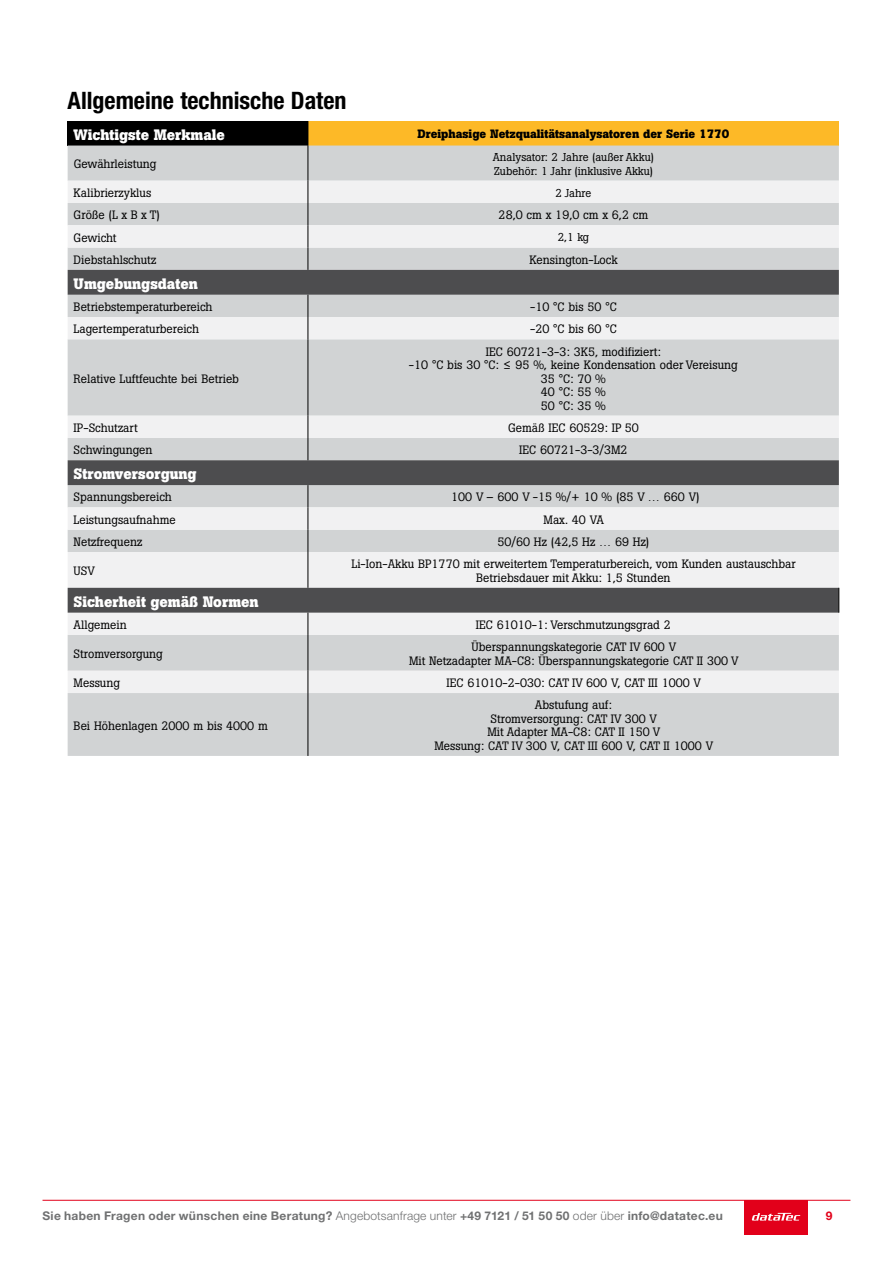
<style>
.page{position:relative;width:893px;height:1263px;background:#fff}
.page>*{position:absolute;margin:0;border:0;box-sizing:border-box;transform-origin:0 0}
.t1{font:700 condensed 24px "Helvetica Neue LT Pro";color:#000}
.t2{font:700 15px "Boton Pro";color:#fff}
.t3{font:12px/13.5px "Boton Pro";color:#000;text-align:center}
.t4{font:700 12px "Helvetica Neue LT Pro";letter-spacing:.025em;color:#707172}
.t5{font:700 12px "Boton Pro";color:#000}
.t6{font:700 12px "Helvetica Neue LT Pro";color:#e2001a}
.t7{font:11.25px/13.5px "Boton Pro";color:#000}
.s1{font-weight:300}
</style>
<div class="page">
<div style="left:744px;top:1200px;width:64px;height:34px;background:#e2001a"></div>
<svg style="left:752px;top:1213px;width:48px;height:7px"></svg>
<hr style="left:43px;top:1200px;width:807px;height:1px;background:#e2001a">
<div style="left:68px;top:121px;width:240px;height:25px;background:#000"></div>
<div style="left:308px;top:121px;width:531px;height:25px;background:#fdb927"></div>
<div style="left:68px;top:146px;width:771px;height:610px;background:#d1d3d4"></div>
<svg style="left:68px;top:181px;width:771px;height:512px;fill:#f1f1f2"></svg>
<svg style="left:68px;top:270px;width:771px;height:343px;fill:#d1d3d4"></svg>
<hr style="left:308px;top:635px;width:1px;height:36px;background:#000">
<svg style="left:308px;top:671px;width:1px;height:22px"></svg>
<hr style="left:308px;top:693px;width:1px;height:63px;background:#000">
<svg style="left:838px;top:588px;width:1px;height:25px"></svg>
<svg style="left:308px;top:121px;width:1px;height:25px"></svg>
<hr style="left:308px;top:146px;width:1px;height:35px;background:#000">
<svg style="left:308px;top:181px;width:1px;height:89px"></svg>
<svg style="left:308px;top:295px;width:1px;height:44px"></svg>
<hr style="left:308px;top:339px;width:1px;height:77px;background:#000">
<svg style="left:308px;top:416px;width:1px;height:44px"></svg>
<svg style="left:308px;top:485px;width:1px;height:67px"></svg>
<hr style="left:308px;top:552px;width:1px;height:36px;background:#000">
<svg style="left:308px;top:613px;width:1px;height:22px"></svg>
<h1 class="t1" style="left:68px;top:86px;width:280px">Allgemeine technische Daten</h1>
<p class="t2" style="left:74px;top:125px;width:153px">Wichtigste Merkmale</p>
<p class="t5" style="left:417px;top:126px;width:313px">Dreiphasige Netzqualitätsanalysatoren der Serie 1770</p>
<p class="t3" style="left:74px;top:157px;width:84px">Gewährleistung</p>
<p class="t7" style="left:493px;top:150px;width:163px">Analysator: 2 Jahre (außer Akku)<br>Zubehör: 1 Jahr (inklusive Akku)</p>
<p class="t3" style="left:74px;top:186px;width:79px">Kalibrierzyklus</p>
<p class="t7" style="left:555px;top:186px;width:38px">2 Jahre</p>
<p class="t3" style="left:74px;top:208px;width:88px">Größe (L x B x T)</p>
<p class="t3" style="left:499px;top:208px;width:151px">28,0 cm x 19,0 cm x 6,2 cm</p>
<p class="t3" style="left:74px;top:231px;width:45px">Gewicht</p>
<p class="t7" style="left:558px;top:231px;width:33px">2,1 kg</p>
<p class="t3" style="left:74px;top:253px;width:84px">Diebstahlschutz</p>
<p class="t3" style="left:530px;top:253px;width:90px">Kensington-Lock</p>
<p class="t2" style="left:74px;top:274px;width:126px">Umgebungsdaten</p>
<p class="t3" style="left:74px;top:300px;width:140px">Betriebstemperaturbereich</p>
<p class="t3" style="left:530px;top:300px;width:88px">-10 °C bis 50 °C</p>
<p class="t3" style="left:74px;top:322px;width:127px">Lagertemperaturbereich</p>
<p class="t3" style="left:530px;top:322px;width:88px">-20 °C bis 60 °C</p>
<p class="t3" style="left:74px;top:372px;width:167px">Relative Luftfeuchte bei Betrieb</p>
<p class="t3" style="left:409px;top:345px;width:330px">IEC 60721-3-3: 3K5, modifiziert:<br>-10 °C bis 30 °C: ≤ 95 %, keine Kondensation oder Vereisung<br>35 °C: 70 %<br>40 °C: 55 %<br>50 °C: 35 %</p>
<p class="t3" style="left:74px;top:421px;width:66px">IP-Schutzart</p>
<p class="t3" style="left:508px;top:421px;width:132px">Gemäß IEC 60529: IP 50</p>
<p class="t3" style="left:74px;top:443px;width:80px">Schwingungen</p>
<p class="t3" style="left:519px;top:443px;width:110px">IEC 60721-3-3/3M2</p>
<p class="t2" style="left:74px;top:464px;width:125px">Stromversorgung</p>
<p class="t3" style="left:74px;top:490px;width:100px">Spannungsbereich</p>
<p class="t3" style="left:451px;top:490px;width:250px">100 V – 600 V -15 %/+ 10 % (85 V … 660 V)</p>
<p class="t3" style="left:74px;top:513px;width:104px">Leistungsaufnahme</p>
<p class="t3" style="left:543px;top:513px;width:62px">Max. 40 VA</p>
<p class="t3" style="left:74px;top:535px;width:70px">Netzfrequenz</p>
<p class="t3" style="left:498px;top:535px;width:153px">50/60 Hz (42,5 Hz … 69 Hz)</p>
<p class="t3" style="left:74px;top:564px;width:23px">USV</p>
<p class="t3" style="left:352px;top:557px;width:446px">Li-Ion-Akku BP1770 mit erweitertem Temperaturbereich, vom Kunden austauschbar<br>Betriebsdauer mit Akku: 1,5 Stunden</p>
<p class="t2" style="left:74px;top:592px;width:187px">Sicherheit gemäß Normen</p>
<p class="t3" style="left:74px;top:618px;width:55px">Allgemein</p>
<p class="t3" style="left:476px;top:618px;width:196px">IEC 61010-1: Verschmutzungsgrad 2</p>
<p class="t3" style="left:74px;top:647px;width:91px">Stromversorgung</p>
<p class="t3" style="left:409px;top:640px;width:331px">Überspannungskategorie CAT IV 600 V<br>Mit Netzadapter MA-C8: Überspannungskategorie CAT II 300 V</p>
<p class="t3" style="left:74px;top:676px;width:48px">Messung</p>
<p class="t3" style="left:447px;top:676px;width:256px">IEC 61010-2-030: CAT IV 600 V, CAT III 1000 V</p>
<p class="t3" style="left:74px;top:719px;width:196px">Bei Höhenlagen 2000 m bis 4000 m</p>
<p class="t3" style="left:434px;top:698px;width:280px">Abstufung auf:<br>Stromversorgung: CAT IV 300 V<br>Mit Adapter MA-C8: CAT II 150 V<br>Messung: CAT IV 300 V, CAT III 600 V, CAT II 1000 V</p>
<p class="t4" style="left:43px;top:1209px;width:682px">Sie haben Fragen oder wünschen eine Beratung? <span class="s1">Angebotsanfrage unter</span> +49 7121 / 51 50 50 <span class="s1">oder über</span> info@datatec.eu</p>
<p class="t6" style="left:826px;top:1209px;width:8px">9</p>
</div>
